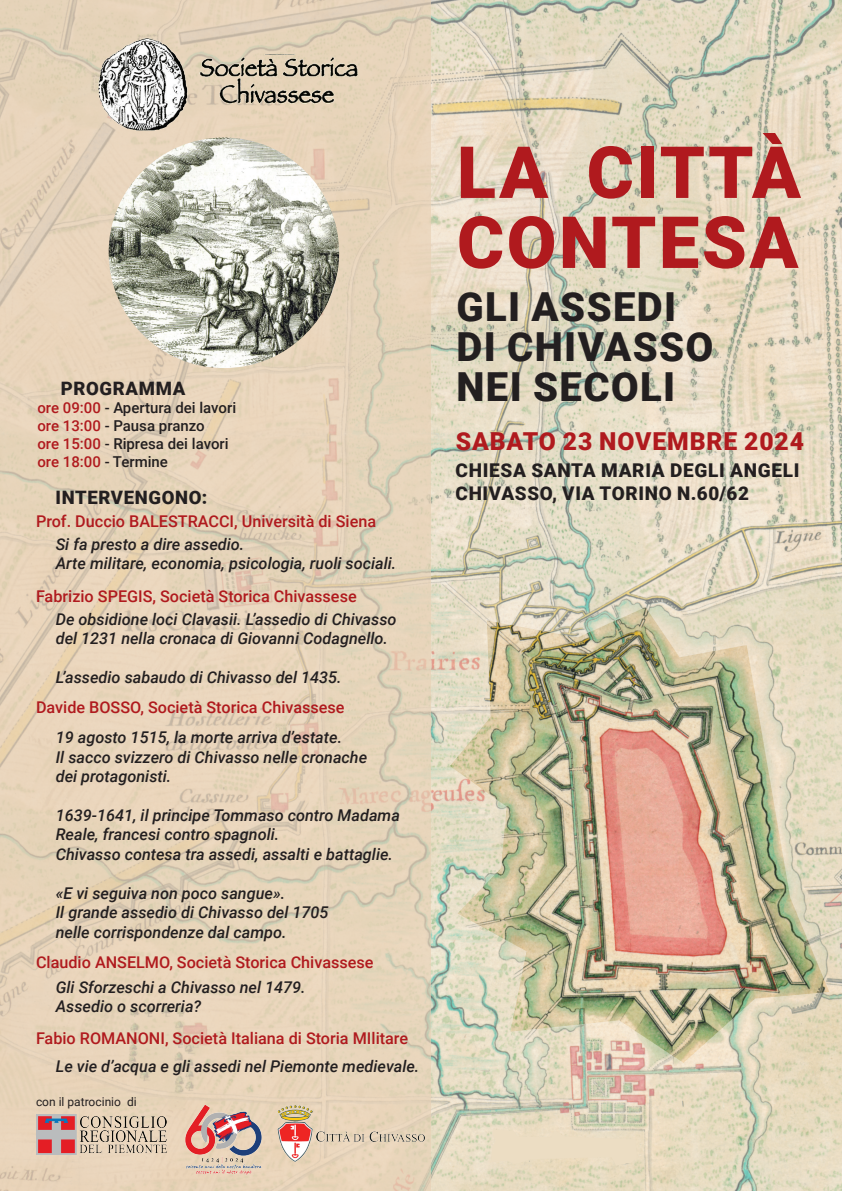
<style>
.page{position:relative;width:842px;height:1191px;background:#fff}
.page>*{position:absolute;margin:0;border:0;box-sizing:border-box;transform-origin:0 0}
.t1{font:900 72px/70px "Roboto";letter-spacing:.035em;color:#b01a1e}
.t2{font:900 40px/40px "Roboto";letter-spacing:.035em;color:#231f20}
.t3{font:900 24.7px "Roboto";letter-spacing:.035em;color:#b01a1e}
.t4{font:900 19px "Roboto";letter-spacing:.035em;color:#231f20}
.t5{font:900 18.9px "Roboto";letter-spacing:.035em;color:#231f20}
.t6{font:900 18.5px "Roboto";letter-spacing:.035em;color:#231f20}
.t7{font:italic 500 16.2px/19.4px "Roboto";color:#231f20}
.t8{font:500 16.2px "Roboto";color:#b01a1e}
.t9{font:500 15px/18px "Roboto";color:#231f20}
.t10{font:12px "Roboto";color:#231f20}
.s1{color:#b01a1e}
</style>
<div class="page">
<img style="left:431px;top:0;width:411px;height:1191px">
<img style="left:450px;top:607px;width:379px;height:455px">
<div style="left:491px;top:1129px;width:146px;height:36px;background:#ecddc3"></div>
<div style="left:0;top:0;width:431px;height:1191px;background:#e8d1b6"></div>
<img style="left:109px;top:137px;width:230px;height:231px;border-radius:115px">
<img style="left:36px;top:1115px;width:130px;height:40px">
<img style="left:94px;top:36px;width:103px;height:96px">
<img style="left:197px;top:55px;width:164px;height:58px">
<img style="left:272px;top:1103px;width:159px;height:63px">
<img style="left:185px;top:1105px;width:77px;height:70px">
<p class="t6" style="left:61px;top:375px;width:126px">PROGRAMMA</p>
<p class="t9" style="left:37px;top:398px;width:200px"><span class="s1">ore 09:00</span> - Apertura dei lavori <span class="s1">ore 13:00</span> - Pausa pranzo<br><span class="s1">ore 15:00</span> - Ripresa dei lavori <span class="s1">ore 18:00</span> - Termine</p>
<p class="t6" style="left:55px;top:485px;width:153px">INTERVENGONO:</p>
<p class="t7" style="left:56px;top:534px;width:342px">Si fa presto a dire assedio.<br>Arte militare, economia, psicologia, ruoli sociali.</p>
<p class="t8" style="left:36px;top:510px;width:342px">Prof. Duccio BALESTRACCI, Università di Siena</p>
<p class="t8" style="left:36px;top:585px;width:322px">Fabrizio SPEGIS, Società Storica Chivassese</p>
<p class="t7" style="left:56px;top:609px;width:342px">De obsidione loci Clavasii. L’assedio di Chivasso del 1231 nella cronaca di Giovanni Codagnello.</p>
<p class="t7" style="left:56px;top:667px;width:287px">L’assedio sabaudo di Chivasso del 1435.</p>
<p class="t8" style="left:36px;top:695px;width:310px">Davide BOSSO, Società Storica Chivassese</p>
<p class="t7" style="left:56px;top:727px;width:313px">19 agosto 1515, la morte arriva d’estate.<br>Il sacco svizzero di Chivasso nelle cronache dei protagonisti.</p>
<p class="t7" style="left:56px;top:805px;width:346px">1639-1641, il principe Tommaso contro Madama<br>Reale, francesi contro spagnoli.<br>Chivasso contesa tra assedi, assalti e battaglie.</p>
<p class="t7" style="left:56px;top:882px;width:274px">«E vi seguiva non poco sangue».<br>Il grande assedio di Chivasso del 1705 nelle corrispondenze dal campo.</p>
<p class="t8" style="left:36px;top:951px;width:339px">Claudio ANSELMO, Società Storica Chivassese</p>
<p class="t7" style="left:56px;top:976px;width:251px">Gli Sforzeschi a Chivasso nel 1479.<br>Assedio o scorreria?</p>
<p class="t8" style="left:36px;top:1027px;width:374px">Fabio ROMANONI, Società Italiana di Storia MIlitare</p>
<p class="t7" style="left:56px;top:1055px;width:365px">Le vie d’acqua e gli assedi nel Piemonte medievale.</p>
<p class="t10" style="left:36px;top:1093px;width:102px">con il patrocinio di</p>
<h1 class="t1" style="left:457px;top:135px;width:345px">LA CITTÀ<br>CONTESA</h1>
<h2 class="t2" style="left:456px;top:285px;width:258px">GLI ASSEDI<br>DI CHIVASSO<br>NEI SECOLI</h2>
<h3 class="t3" style="left:456px;top:423px;width:350px">SABATO 23 NOVEMBRE 2024</h3>
<p class="t4" style="left:456px;top:457px;width:345px">CHIESA SANTA MARIA DEGLI ANGELI</p>
<p class="t5" style="left:456px;top:480px;width:295px">CHIVASSO, VIA TORINO N.60/62</p>
</div>
